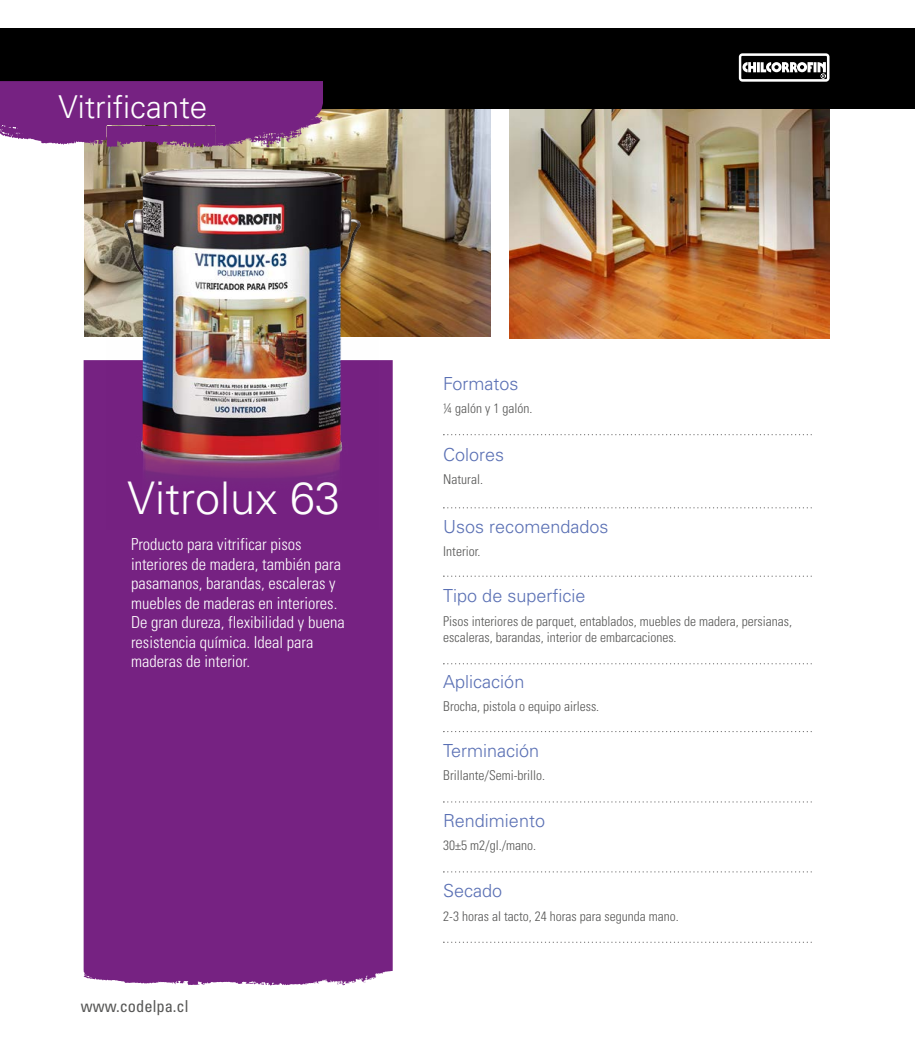
<style>
.page{position:relative;width:915px;height:1063px;background:#fff}
.page>*{position:absolute;margin:0;border:0;box-sizing:border-box;transform-origin:0 0}
.t1{font:300 45px "Univers LT Std";color:#fff}
.t2{font:300 31.5px "Univers LT Std";color:#fff}
.t3{font:300 18px "Univers LT Std";color:#5a70b4}
.t4{font:300 condensed 16.5px/19.5px "Univers LT Std";color:#fff}
.t5{font:condensed 16.5px "Univers LT Std";color:#575756}
.t6{font:300 condensed 13.5px/16.5px "Univers LT Std";color:#575756}
</style>
<div class="page">
<img style="left:84px;top:109px;width:407px;height:227px">
<img style="left:509px;top:109px;width:319px;height:229px">
<div style="left:0;top:28px;width:914px;height:81px;background:#000"></div>
<svg style="left:738px;top:53px;width:91px;height:29px"></svg>
<div style="left:84px;top:360px;width:308px;height:625px;background:#762282"></div>
<svg style="left:443px;top:434px;width:368px;height:1px"></svg>
<svg style="left:443px;top:507px;width:368px;height:1px"></svg>
<svg style="left:443px;top:576px;width:368px;height:1px"></svg>
<svg style="left:443px;top:663px;width:368px;height:1px"></svg>
<svg style="left:443px;top:731px;width:368px;height:1px"></svg>
<svg style="left:443px;top:801px;width:368px;height:2px"></svg>
<svg style="left:443px;top:871px;width:368px;height:1px"></svg>
<svg style="left:443px;top:942px;width:368px;height:1px"></svg>
<img style="left:106px;top:148px;width:272px;height:381px">
<svg style="left:0;top:81px;width:323px;height:67px;background:#803587"></svg>
<h2 class="t2" style="left:58px;top:88px;width:150px">Vitrificante</h2>
<h1 class="t1" style="left:127px;top:471px;width:214px">Vitrolux 63</h1>
<p class="t4" style="left:131px;top:535px;width:215px">Producto para vitrificar pisos interiores de madera, también para pasamanos, barandas, escaleras y muebles de maderas en interiores.<br>De gran dureza, flexibilidad y buena resistencia química. Ideal para maderas de interior.</p>
<p class="t5" style="left:81px;top:996px;width:109px">www.codelpa.cl</p>
<h3 class="t3" style="left:443px;top:373px;width:77px">Formatos</h3>
<p class="t6" style="left:443px;top:400px;width:91px">¼ galón y 1 galón.</p>
<h3 class="t3" style="left:443px;top:444px;width:63px">Colores</h3>
<p class="t6" style="left:443px;top:471px;width:41px">Natural.</p>
<h3 class="t3" style="left:443px;top:516px;width:167px">Usos recomendados</h3>
<p class="t6" style="left:443px;top:543px;width:39px">Interior.</p>
<h3 class="t3" style="left:443px;top:585px;width:144px">Tipo de superficie</h3>
<p class="t6" style="left:443px;top:613px;width:350px">Pisos interiores de parquet, entablados, muebles de madera, persianas, escaleras, barandas, interior de embarcaciones.</p>
<h3 class="t3" style="left:443px;top:670px;width:83px">Aplicación</h3>
<p class="t6" style="left:443px;top:698px;width:157px">Brocha, pistola o equipo airless.</p>
<h3 class="t3" style="left:443px;top:740px;width:97px">Terminación</h3>
<p class="t6" style="left:443px;top:767px;width:103px">Brillante/Semi-brillo.</p>
<h3 class="t3" style="left:443px;top:810px;width:103px">Rendimiento</h3>
<p class="t6" style="left:443px;top:837px;width:94px">30±5 m2/gl./mano.</p>
<h3 class="t3" style="left:443px;top:880px;width:61px">Secado</h3>
<p class="t6" style="left:443px;top:908px;width:237px">2-3 horas al tacto, 24 horas para segunda mano.</p>
</div>
